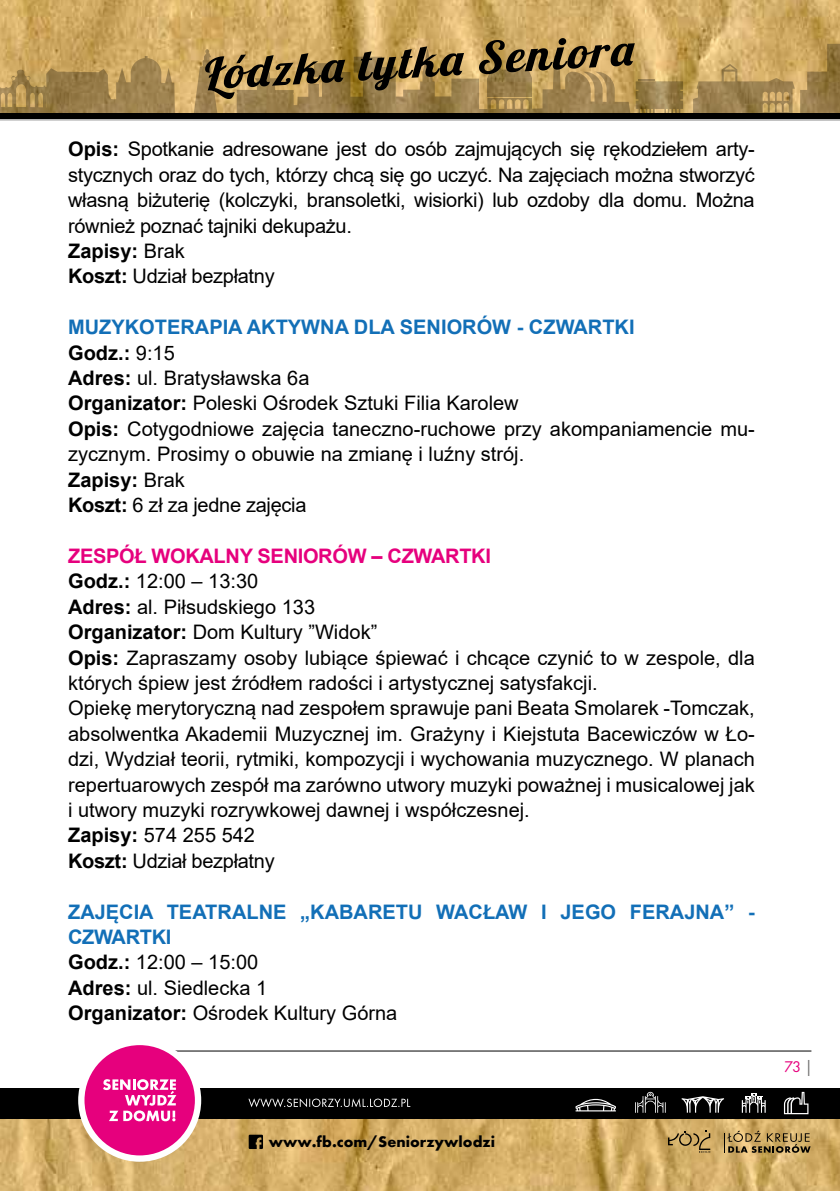
<style>
.page{position:relative;width:840px;height:1191px;background:#fff}
.page>*{position:absolute;margin:0;border:0;box-sizing:border-box;transform-origin:0 0}
.t1{font:20px/25.4px "Arial";color:#000}
.t2{font:700 20px/25.4px "Arial";color:#126fb7}
.t3{font:16px "Futura PT Bold";color:#000}
.t4{font:16px "Futura PT Book";color:#e6007d}
.s1{font-weight:700}
.s2{font-weight:700;color:#126fb7}
.s3{font-weight:700;color:#e6007d}
.s4{color:#000}
.s5{font-weight:400;color:#000}
.s6{color:#706f6f}
</style>
<div class="page">
<hr style="left:138px;top:1050px;width:673px;height:1px;background:#000">
<img style="left:0;top:1119px;width:839px;height:72px">
<svg style="left:667px;top:1130px;width:43px;height:22px"></svg>
<svg style="left:723px;top:1130px;width:87px;height:22px;background:#a28752"></svg>
<div style="left:0;top:1088px;width:839px;height:30px;background:#000"></div>
<svg style="left:575px;top:1098px;width:40px;height:13px"></svg>
<svg style="left:783px;top:1091px;width:25px;height:23px"></svg>
<svg style="left:635px;top:1091px;width:30px;height:21px"></svg>
<svg style="left:681px;top:1096px;width:42px;height:16px"></svg>
<svg style="left:741px;top:1093px;width:24px;height:19px"></svg>
<svg style="left:248px;top:1098px;width:162px;height:9px"></svg>
<div style="left:78px;top:1038px;width:123px;height:123px;background:#fff;border-radius:50%"></div>
<div style="left:84px;top:1045px;width:111px;height:110px;background:#e6007d;border-radius:50%"></div>
<svg style="left:103px;top:1079px;width:73px;height:42px"></svg>
<svg style="left:248px;top:1134px;width:15px;height:15px"></svg>
<img style="left:0;top:0;width:839px;height:44px">
<svg style="left:0;top:44px;width:839px;height:77px;background:#a08451"></svg>
<svg style="left:202px;top:49px;width:143px;height:50px;background:#897143"></svg>
<svg style="left:358px;top:46px;width:106px;height:44px;background:#7f693d"></svg>
<svg style="left:478px;top:38px;width:176px;height:43px;background:#967c4a"></svg>
<p class="t1" style="left:68px;top:136px;width:687px"><span class="s1">Opis:</span> Spotkanie adresowane jest do osób zajmujących się rękodziełem arty&shy;stycznych oraz do tych, którzy chcą się go uczyć. Na zajęciach można stworzyć własną biżuterię (kolczyki, bransoletki, wisiorki) lub ozdoby dla domu. Można również poznać tajniki dekupażu.<br><span class="s1">Zapisy:</span> Brak<br><span class="s1">Koszt:</span> Udział bezpłatny</p>
<p class="t1" style="left:68px;top:314px;width:687px"><span class="s2">MUZYKOTERAPIA AKTYWNA DLA SENIORÓW - CZWARTKI<br></span><span class="s1">Godz.:</span> 9:15<br><span class="s1">Adres:</span> ul. Bratysławska 6a<br><span class="s1">Organizator:</span> Poleski Ośrodek Sztuki Filia Karolew<br><span class="s1">Opis:</span> Cotygodniowe zajęcia taneczno-ruchowe przy akompaniamencie mu&shy;zycznym. Prosimy o obuwie na zmianę i luźny strój.<br><span class="s1">Zapisy:</span> Brak<br><span class="s1">Koszt:</span> 6 zł za jedne zajęcia</p>
<p class="t1" style="left:68px;top:543px;width:687px"><span class="s3">ZESPÓŁ WOKALNY SENIORÓW – CZWARTKI<br></span><span class="s1">Godz.:</span> 12:00 – 13:30<br><span class="s1">Adres:</span> al. Piłsudskiego 133<br><span class="s1">Organizator:</span> Dom Kultury ”Widok”<br><span class="s1">Opis:</span> Zapraszamy osoby lubiące śpiewać i chcące czynić to w zespole, dla których śpiew jest źródłem radości i artystycznej satysfakcji.<br>Opiekę merytoryczną nad zespołem sprawuje pani Beata Smolarek -Tomczak, absolwentka Akademii Muzycznej im. Grażyny i Kiejstuta Bacewiczów w Ło&shy;dzi, Wydział teorii, rytmiki, kompozycji i wychowania muzycznego. W planach repertuarowych zespół ma zarówno utwory muzyki poważnej i musicalowej jak i utwory muzyki rozrywkowej dawnej i współczesnej.<br><span class="s1">Zapisy:</span> 574 255 542<br><span class="s1">Koszt:</span> Udział bezpłatny</p>
<p class="t2" style="left:68px;top:899px;width:687px">ZAJĘCIA TEATRALNE „KABARETU WACŁAW I JEGO FERAJNA” -<br>CZWARTKI<br><span class="s4">Godz.:</span> <span class="s5">12:00 – 15:00<br></span><span class="s4">Adres:</span> <span class="s5">ul. Siedlecka 1<br></span><span class="s4">Organizator:</span> <span class="s5">Ośrodek Kultury Górna</span></p>
<p class="t3" style="left:268px;top:1131px;width:228px">www.fb.com/Seniorzywlodzi</p>
<p class="t4" style="left:783px;top:1056px;width:30px">73 <span class="s6">|</span></p>
</div>
